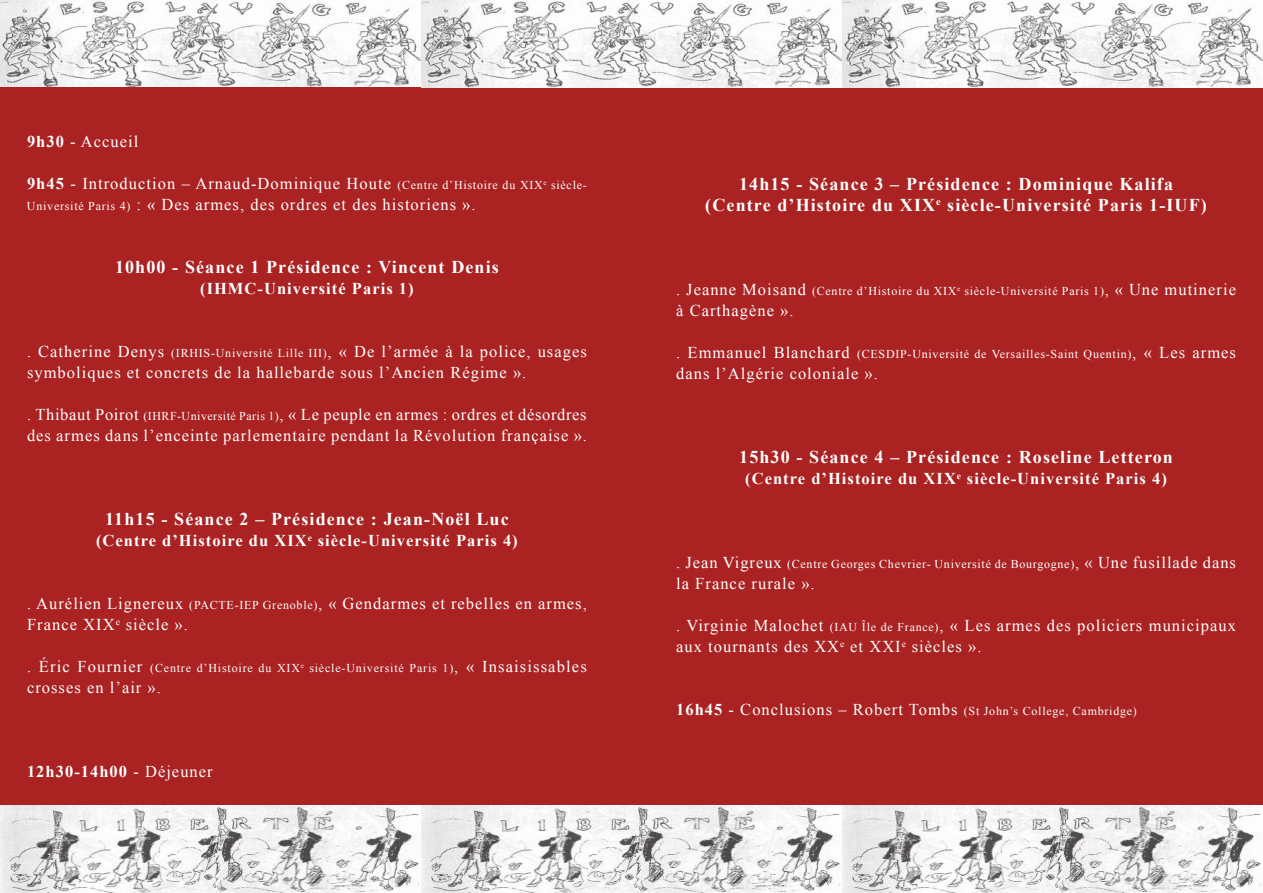
<style>
.page{position:relative;width:1263px;height:893px;background:#fff}
.page>*{position:absolute;margin:0;border:0;box-sizing:border-box;transform-origin:0 0}
.t1{font:700 18px/21px "Times New Roman";letter-spacing:.06em;color:#fff;text-align:center}
.t2{font:16.5px/21px "Times New Roman";letter-spacing:.06em;color:#fff}
.t3{font:700 16.5px "Times New Roman";letter-spacing:.06em;color:#fff}
.t4{font:12px "Times New Roman";letter-spacing:.06em;color:#fff}
.s1{font-weight:700}
.s2{font-size:12px}
.s3{font-size:16.5px}
.s4{font-weight:400}
.s5{font-weight:700;font-size:16.5px}
</style>
<div class="page">
<img style="left:0;top:0;width:1263px;height:806px">
<img style="left:0;top:806px;width:1262px;height:87px">
<p class="t2" style="left:27px;top:131px;width:113px"><span class="s1">9h30</span> - Accueil</p>
<p class="t2" style="left:27px;top:173px;width:561px"><span class="s1">9h45</span> - Introduction – Arnaud-Dominique Houte <span class="s2">(Centre d’Histoire du XIX</span><sup>e</sup> <span class="s2">siècle-<br>Université Paris 4)</span> : « Des armes, des ordres et des historiens ».</p>
<p class="t1" style="left:115px;top:256px;width:385px">10h00 - Séance 1 Présidence : Vincent Denis</p>
<p class="t3" style="left:200px;top:277px;width:215px">(IHMC-Université Paris 1)</p>
<p class="t2" style="left:27px;top:341px;width:561px">. Catherine Denys <span class="s2">(IRHIS-Université Lille III)</span>, « De l’armée à la police, usages symboliques et concrets de la hallebarde sous l’Ancien Régime ».</p>
<p class="t2" style="left:27px;top:404px;width:562px">. Thibaut Poirot <span class="s2">(IHRF-Université Paris 1)</span>, « Le peuple en armes : ordres et désordres des armes dans l’enceinte parlementaire pendant la Révolution française ».</p>
<p class="t1" style="left:105px;top:508px;width:405px">11h15 - Séance 2 – Présidence : Jean-Noël Luc</p>
<p class="t3" style="left:96px;top:529px;width:423px">(Centre d’Histoire du XIX<sup>e</sup> siècle-Université Paris 4)</p>
<p class="t2" style="left:27px;top:593px;width:561px">. Aurélien Lignereux <span class="s2">(PACTE-IEP Grenoble)</span>, « Gendarmes et rebelles en armes,<br>France XIX<sup>e</sup> siècle ».</p>
<p class="t4" style="left:27px;top:660px;width:561px"><span class="s3">. Éric Fournier</span> (Centre d’Histoire du XIX<sup>e</sup> siècle-Université Paris 1)<span class="s3">, « Insaisissables</span></p>
<p class="t2" style="left:27px;top:677px;width:136px">crosses en l’air ».</p>
<p class="t3" style="left:27px;top:760px;width:187px">12h30-14h00 <span class="s4">- Déjeuner</span></p>
<p class="t1" style="left:705px;top:173px;width:503px">14h15 - Séance 3 – Présidence : Dominique Kalifa (Centre d’Histoire du XIX<sup>e</sup> siècle-Université Paris 1-IUF)</p>
<p class="t4" style="left:676px;top:283px;width:561px"><span class="s3">. Jeanne Moisand</span> (Centre d’Histoire du XIX<sup>e</sup> siècle-Université Paris 1)<span class="s3">, « Une mutinerie</span></p>
<p class="t2" style="left:676px;top:300px;width:119px">à Carthagène ».</p>
<p class="t4" style="left:676px;top:346px;width:561px"><span class="s3">. Emmanuel Blanchard</span> (CESDIP-Université de Versailles-Saint Quentin)<span class="s3">, « Les armes</span></p>
<p class="t2" style="left:676px;top:363px;width:203px">dans l’Algérie coloniale ».</p>
<p class="t1" style="left:739px;top:446px;width:435px">15h30 - Séance 4 – Présidence : Roseline Letteron</p>
<p class="t3" style="left:745px;top:467px;width:423px">(Centre d’Histoire du XIX<sup>e</sup> siècle-Université Paris 4)</p>
<p class="t4" style="left:676px;top:556px;width:561px"><span class="s3">. Jean Vigreux</span> (Centre Georges Chevrier- Université de Bourgogne)<span class="s3">, « Une fusillade dans</span></p>
<p class="t2" style="left:676px;top:573px;width:140px">la France rurale ».</p>
<p class="t2" style="left:676px;top:615px;width:561px">. Virginie Malochet <span class="s2">(IAU Île de France)</span>, « Les armes des policiers municipaux aux tournants des XX<sup>e</sup> et XXI<sup>e</sup> siècles ».</p>
<p class="t4" style="left:676px;top:703px;width:462px"><span class="s5">16h45</span> <span class="s3">- Conclusions – Robert Tombs</span> (St John’s College, Cambridge)</p>
</div>
